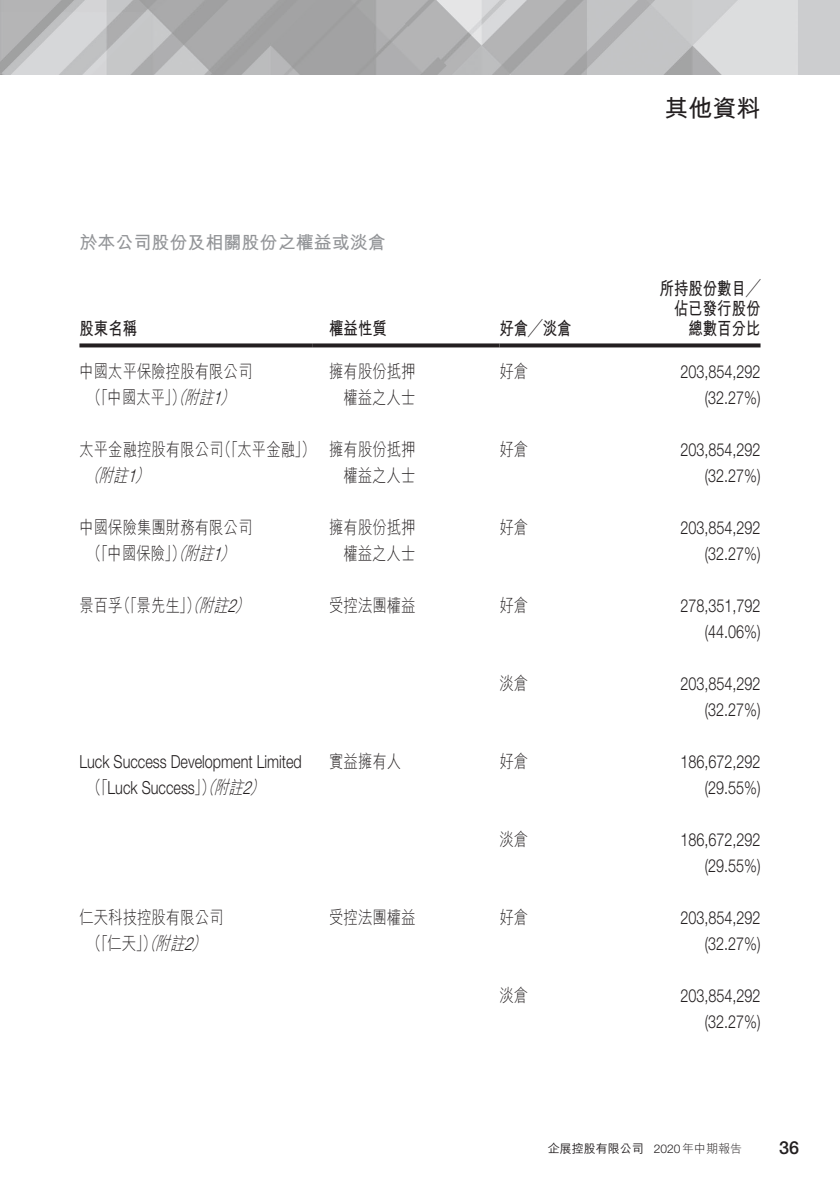
<style>
.page{position:relative;width:840px;height:1191px;background:#fff}
.page>*{position:absolute;margin:0;border:0;box-sizing:border-box;transform-origin:0 0}
.t1{font:700 24px "M Hei HK";color:#231f20}
.t2{font:300 18px "Helvetica Neue LT Std";color:#231f20;scale:.8 1}
.t3{font:300 18px/26px "M Hei HK";color:#231f20;scale:.8 1}
.t4{font:700 18px/20px "M Hei HK";color:#231f20;text-align:right;scale:.8 1}
.t5{font:700 18px "M Hei HK";color:#939598}
.t6{font:italic 300 18px "M Hei HK";color:#231f20;scale:.8 1}
.t7{font:500 18px "Helvetica Neue LT Std";color:#231f20}
.t8{font:300 12px "M Hei HK";color:#231f20}
.t9{font:500 12px "M Hei HK";color:#231f20}
.s1{font-style:italic}
.s2{font-family:"Helvetica Neue LT Std";font-style:italic}
.s3{font-family:"Helvetica Neue LT Std"}
.s4{font-family:"M Hei HK"}
.s5{font-family:"M Hei HK";font-style:italic}
</style>
<div class="page">
<img style="left:0;top:0;width:839px;height:74px">
<svg style="left:79px;top:343px;width:233px;height:4px"></svg>
<svg style="left:312px;top:343px;width:187px;height:4px"></svg>
<svg style="left:499px;top:343px;width:130px;height:4px"></svg>
<svg style="left:629px;top:343px;width:131px;height:4px"></svg>
<h1 class="t1" style="left:664px;top:91px;width:97px">其他資料</h1>
<p class="t5" style="left:79px;top:229px;width:307px">於本公司股份及相關股份之權益或淡倉</p>
<p class="t4" style="left:79px;top:317px;width:73px">股東名稱</p>
<p class="t4" style="left:329px;top:317px;width:73px">權益性質</p>
<p class="t4" style="left:499px;top:317px;width:91px">好倉╱淡倉</p>
<p class="t4" style="left:659px;top:277px;width:128px">所持股份數目╱佔已發行股份總數百分比</p>
<p class="t3" style="left:213px;top:358px;width:51px;text-indent:-133px">中國太平保險控股有限公司<span class="s1">(</span><span class="s2">1</span></p>
<p class="t3" style="left:87px;top:384px;width:132px">（「中國太平」）<span class="s1">（</span></p>
<p class="t6" style="left:184px;top:385px;width:46px">附註</p>
<p class="t3" style="left:329px;top:358px;width:109px;text-align:right">擁有股份抵押權益之人士</p>
<p class="t2" style="left:680px;top:360px;width:102px">203,854,292</p>
<p class="t3" style="left:499px;top:358px;width:37px">好倉</p>
<p class="t2" style="left:704px;top:386px;width:71px">)32.27%(</p>
<p class="t3" style="left:217px;top:436px;width:124px">（「太平金融 (「</p>
<p class="t3" style="left:127px;top:436px;width:122px;text-indent:-48px">太平金融控股有限公司<span class="s1">(</span><span class="s2">1</span></p>
<p class="t6" style="left:85px;top:463px;width:28px">（</p>
<p class="t6" style="left:98px;top:463px;width:46px">附註</p>
<p class="t3" style="left:329px;top:436px;width:109px;text-align:right">擁有股份抵押權益之人士</p>
<p class="t2" style="left:680px;top:438px;width:102px">203,854,292</p>
<p class="t3" style="left:499px;top:436px;width:37px">好倉</p>
<p class="t2" style="left:704px;top:464px;width:71px">)32.27%(</p>
<p class="t3" style="left:213px;top:514px;width:51px;text-indent:-133px">中國保險集團財務有限公司<span class="s1">(</span><span class="s2">1</span></p>
<p class="t3" style="left:87px;top:540px;width:132px">（「中國保險」）<span class="s1">（</span></p>
<p class="t6" style="left:184px;top:541px;width:46px">附註</p>
<p class="t3" style="left:116px;top:592px;width:114px">（「景先生」）<span class="s1">（</span></p>
<p class="t6" style="left:227px;top:593px;width:36px">）<span class="s3">2</span></p>
<p class="t6" style="left:199px;top:593px;width:46px">附註</p>
<p class="t3" style="left:79px;top:592px;width:55px">景百孚</p>
<p class="t3" style="left:329px;top:514px;width:109px;text-align:right">擁有股份抵押權益之人士</p>
<p class="t2" style="left:680px;top:516px;width:102px">203,854,292</p>
<p class="t3" style="left:499px;top:514px;width:37px">好倉</p>
<p class="t2" style="left:704px;top:542px;width:71px">)32.27%(</p>
<p class="t2" style="left:680px;top:594px;width:102px">278,351,792</p>
<p class="t3" style="left:499px;top:592px;width:37px">好倉</p>
<p class="t3" style="left:329px;top:592px;width:109px">受控法團權益</p>
<p class="t3" style="left:499px;top:670px;width:37px">淡倉</p>
<p class="t2" style="left:704px;top:620px;width:71px">)44.06%(</p>
<p class="t2" style="left:680px;top:672px;width:102px">203,854,292</p>
<p class="t2" style="left:704px;top:698px;width:71px">)32.27%(</p>
<p class="t2" style="left:79px;top:750px;width:279px">Luck Success Development Limited</p>
<p class="t6" style="left:242px;top:775px;width:36px">(<span class="s3">2</span></p>
<p class="t2" style="left:87px;top:776px;width:169px"><span class="s4">（「</span>Luck Success<span class="s4">」）</span><span class="s5">（</span></p>
<p class="t6" style="left:214px;top:775px;width:46px">附註</p>
<p class="t3" style="left:329px;top:748px;width:91px">實益擁有人</p>
<p class="t3" style="left:499px;top:748px;width:37px">好倉</p>
<p class="t3" style="left:499px;top:826px;width:37px">淡倉</p>
<p class="t2" style="left:680px;top:750px;width:102px">186,672,292</p>
<p class="t2" style="left:704px;top:776px;width:71px">)29.55%(</p>
<p class="t2" style="left:680px;top:828px;width:102px">186,672,292</p>
<p class="t2" style="left:704px;top:854px;width:71px">)29.55%(</p>
<p class="t3" style="left:184px;top:904px;width:51px;text-indent:-105px">仁天科技控股有限公司<span class="s1">(</span><span class="s2">2</span></p>
<p class="t3" style="left:87px;top:930px;width:96px">（「仁天」）<span class="s1">（</span></p>
<p class="t6" style="left:155px;top:931px;width:46px">附註</p>
<p class="t3" style="left:329px;top:904px;width:109px">受控法團權益</p>
<p class="t3" style="left:499px;top:904px;width:37px">好倉</p>
<p class="t3" style="left:499px;top:982px;width:37px">淡倉</p>
<p class="t2" style="left:680px;top:906px;width:102px">203,854,292</p>
<p class="t2" style="left:704px;top:932px;width:71px">)32.27%(</p>
<p class="t2" style="left:680px;top:984px;width:102px">203,854,292</p>
<p class="t2" style="left:704px;top:1010px;width:71px">)32.27%(</p>
<p class="t9" style="left:547px;top:1139px;width:97px">企展控股有限公司</p>
<p class="t8" style="left:653px;top:1139px;width:90px"><span class="s3">2020</span>年中期報告</p>
<p class="t7" style="left:778px;top:1136px;width:22px">36</p>
</div>
